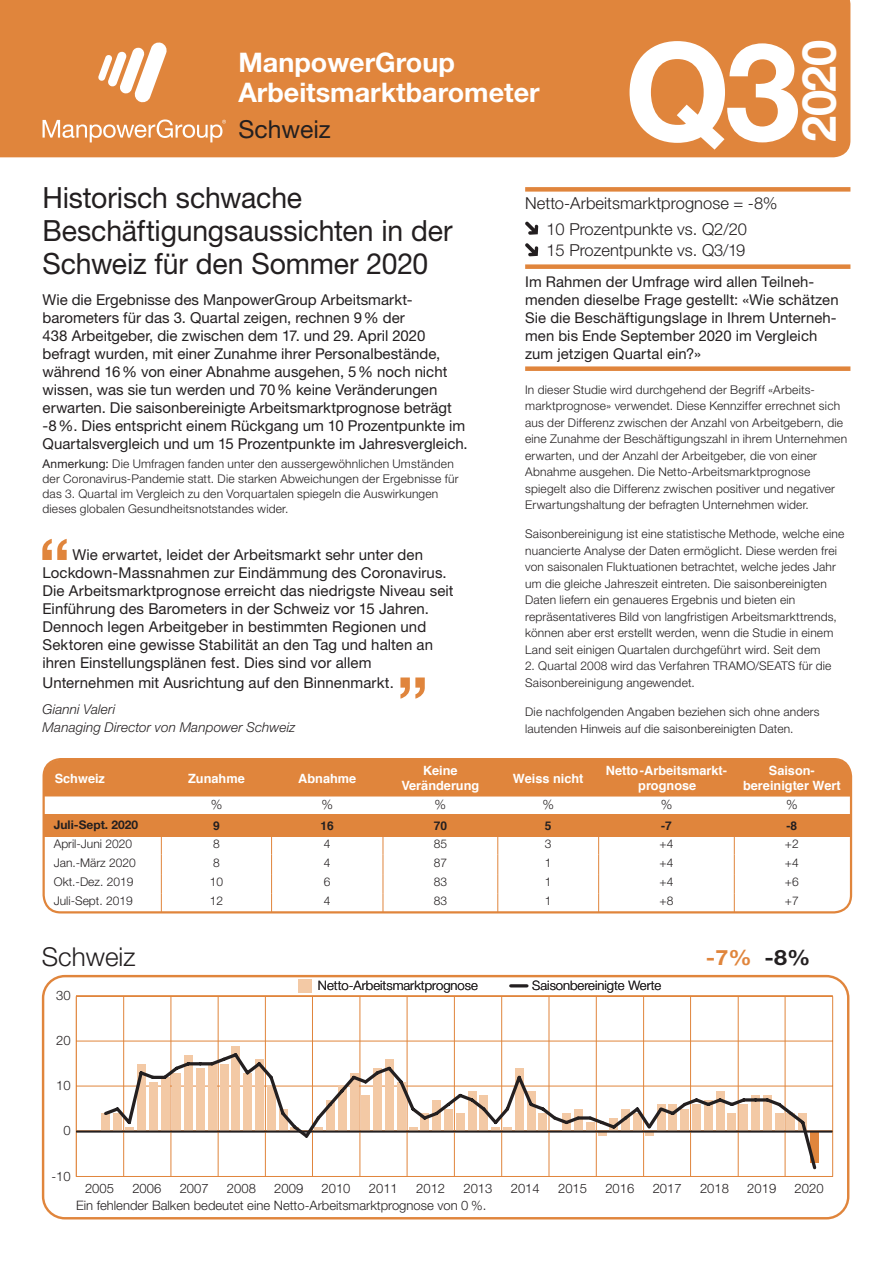
<style>
.page{position:relative;width:893px;height:1263px;background:#fff}
.page>*{position:absolute;margin:0;border:0;box-sizing:border-box;transform-origin:0 0}
.t1{font:700 136.05px "Helvetica Neue LT Std";color:#fff}
.t2{font:500 75px "Helvetica Neue LT Std";color:#e0853c}
.t3{font:700 47.1px "Helvetica Neue LT Std";color:#fff}
.t4{font:29.25px/33px "Helvetica Neue LT Std";letter-spacing:-.005em;color:#231f20}
.t5{font:700 27px/30px "Helvetica Neue LT Std";color:#fff}
.t6{font:300 26.1px "Helvetica Neue LT Std";color:#231f20}
.t7{font:24.75px "Helvetica Neue LT Std";color:#231f20}
.t8{font:700 21.15px "Helvetica Neue LT Std";color:#e0853c;scale:1.1 1}
.t9{font:300 16.5px/25.8px "Helvetica Neue LT Std";color:#231f20;text-align:center}
.t10{font:15px/18px "Helvetica Neue LT Std";letter-spacing:.005em;color:#231f20}
.t11{font:14.85px/17.9px "Helvetica Neue LT Std";letter-spacing:.005em;color:#231f20}
.t12{font:italic 300 13.5px/18px "Helvetica Neue LT Std";letter-spacing:.01em;color:#231f20}
.t13{font:300 13.05px "Helvetica Neue LT Std";color:#231f20}
.t14{font:700 12.75px/14.7px "Helvetica";color:#fff;text-align:center}
.t15{font:300 12px/16.5px "Helvetica Neue LT Std";letter-spacing:.015em;color:#231f20}
.t16{font:700 12px "Helvetica Neue LT Std";color:#231f20}
.t17{font:700 12px "Helvetica";color:#231f20}
.s1{font-weight:400}
.s2{color:#231f20}
</style>
<div class="page">
<svg style="left:42px;top:975px;width:807px;height:244px"></svg>
<hr style="left:76px;top:1131px;width:756px;height:1px;background:#231f20">
<svg style="left:101px;top:1050px;width:718px;height:122px"></svg>
<svg style="left:525px;top:222px;width:13px;height:13px"></svg>
<svg style="left:525px;top:243px;width:13px;height:13px"></svg>
<div style="left:525px;top:264px;width:325px;height:5px;background:#e0853c"></div>
<div style="left:525px;top:187px;width:325px;height:5px;background:#e0853c"></div>
<div style="left:525px;top:366px;width:325px;height:5px;background:#e0853c"></div>
<div style="left:0;top:0;width:850px;height:157px;background:#e0853c"></div>
<svg style="left:98px;top:43px;width:70px;height:60px"></svg>
<svg style="left:43px;top:119px;width:183px;height:23px;background:#e7a26b"></svg>
<div style="left:44px;top:814px;width:806px;height:22px;background:#e0853c"></div>
<div style="left:43px;top:758px;width:809px;height:155px;border:2px solid #e0853c;border-radius:17px"></div>
<div style="left:44px;top:760px;width:807px;height:36px;background:#e0853c"></div>
<svg style="left:161px;top:836px;width:1px;height:76px"></svg>
<svg style="left:271px;top:836px;width:1px;height:76px"></svg>
<svg style="left:383px;top:836px;width:1px;height:76px"></svg>
<svg style="left:497px;top:836px;width:1px;height:76px"></svg>
<svg style="left:598px;top:836px;width:1px;height:76px"></svg>
<svg style="left:734px;top:836px;width:1px;height:76px"></svg>
<h3 class="t5" style="left:238px;top:47px;width:303px">ManpowerGroup<br>Arbeitsmarktbarometer</h3>
<h3 class="t7" style="left:238px;top:114px;width:94px">Schweiz</h3>
<h1 class="t1" style="left:624px;top:8px;width:178px">Q3</h1>
<h3 class="t3" style="left:790px;top:142px;width:104px;rotate:-90deg">2020</h3>
<h3 class="t4" style="left:43px;top:181px;width:411px">Historisch schwache<br>Beschäftigungsaussichten in der<br>Schweiz für den Sommer 2020</h3>
<p class="t10" style="left:43px;top:290px;width:427px">Wie die Ergebnisse des ManpowerGroup Arbeitsmarkt&shy;barometers für das 3. Quartal zeigen, rechnen 9% der<br>438 Arbeitgeber, die zwischen dem 17. und 29. April 2020 befragt wurden, mit einer Zunahme ihrer Personalbestände, während 16% von einer Abnahme ausgehen, 5% noch nicht wissen, was sie tun werden und 70% keine Veränderungen erwarten. Die saisonbereinigte Arbeitsmarktprognose beträgt -8%. Dies entspricht einem Rückgang um 10 Prozentpunkte im Quartalsvergleich und um 15 Prozentpunkte im Jahresvergleich.</p>
<p class="t15" style="left:43px;top:456px;width:418px;line-height:15px"><span class="s1">Anmerkung:</span> Die Umfragen fanden unter den aussergewöhnlichen Umständen der Coronavirus-Pandemie statt. Die starken Abweichungen der Ergebnisse für das 3. Quartal im Vergleich zu den Vorquartalen spiegeln die Auswirkungen dieses globalen Gesundheitsnotstandes wider.</p>
<h2 class="t2" style="left:38px;top:521px;width:35px">“</h2>
<h3 class="t9" style="left:525px;top:190px;width:254px">Netto-Arbeitsmarktprognose = -8%<br>10 Prozentpunkte vs. Q2/20</h3>
<h3 class="t9" style="left:546px;top:237px;width:201px">15 Prozentpunkte vs. Q3/19</h3>
<p class="t11" style="left:525px;top:273px;width:315px">Im Rahmen der Umfrage wird allen Teilneh&shy;menden dieselbe Frage gestellt: «Wie schätzen Sie die Beschäftigungslage in Ihrem Unterneh&shy;men bis Ende September 2020 im Vergleich zum jetzigen Quartal ein?»</p>
<p class="t15" style="left:525px;top:381px;width:324px">In dieser Studie wird durchgehend der Begriff «Arbeits&shy;marktprognose» verwendet. Diese Kennziffer errechnet sich aus der Differenz zwischen der Anzahl von Arbeitgebern, die eine Zunahme der Beschäftigungszahl in ihrem Unternehmen erwarten, und der Anzahl der Arbeitgeber, die von einer Abnahme ausgehen. Die Netto-Arbeitsmarktprognose spiegelt also die Differenz zwischen positiver und negativer Erwartungshaltung der befragten Unternehmen wider.</p>
<p class="t15" style="left:525px;top:526px;width:321px">Saisonbereinigung ist eine statistische Methode, welche eine nuancierte Analyse der Daten ermöglicht. Diese werden frei von saisonalen Fluktuationen betrachtet, welche jedes Jahr um die gleiche Jahreszeit eintreten. Die saisonbereinigten Daten liefern ein genaueres Ergebnis und bieten ein repräsentativeres Bild von langfristigen Arbeitsmarkttrends, können aber erst erstellt werden, wenn die Studie in einem Land seit einigen Quartalen durchgeführt wird. Seit dem</p>
<p class="t15" style="left:525px;top:658px;width:308px">2. Quartal 2008 wird das Verfahren TRAMO/SEATS für die<br>Saisonbereinigung angewendet.</p>
<p class="t15" style="left:525px;top:703px;width:296px">Die nachfolgenden Angaben beziehen sich ohne anders lautenden Hinweis auf die saisonbereinigten Daten.</p>
<p class="t10" style="left:43px;top:546px;width:413px;text-indent:30px">Wie erwartet, leidet der Arbeitsmarkt sehr unter den Lockdown-Massnahmen zur Eindämmung des Coronavirus.<br>Die Arbeitsmarktprognose erreicht das niedrigste Niveau seit Einführung des Barometers in der Schweiz vor 15 Jahren.<br>Dennoch legen Arbeitgeber in bestimmten Regionen und Sektoren eine gewisse Stabilität an den Tag und halten an ihren Einstellungsplänen fest. Dies sind vor allem</p>
<p class="t10" style="left:43px;top:673px;width:353px">Unternehmen mit Ausrichtung auf den Binnenmarkt.</p>
<h2 class="t2" style="left:396px;top:616px;width:35px">„</h2>
<p class="t12" style="left:43px;top:700px;width:254px">Gianni Valeri<br>Managing Director von Manpower Schweiz</p>
<p class="t14" style="left:55px;top:771px;width:52px">Schweiz</p>
<p class="t14" style="left:188px;top:771px;width:58px">Zunahme</p>
<p class="t14" style="left:298px;top:771px;width:60px">Abnahme</p>
<p class="t14" style="left:401px;top:764px;width:79px">Keine<br>Veränderung</p>
<p class="t14" style="left:513px;top:771px;width:72px">Weiss nicht</p>
<p class="t14" style="left:606px;top:764px;width:123px">Netto-Arbeitsmarkt&shy;prognose</p>
<p class="t14" style="left:743px;top:764px;width:99px">Saison&shy;bereinigter Wert</p>
<p class="t13" style="left:211px;top:796px;width:13px">%</p>
<p class="t13" style="left:321px;top:796px;width:13px">%</p>
<p class="t13" style="left:435px;top:796px;width:13px">%</p>
<p class="t13" style="left:542px;top:796px;width:13px">%</p>
<p class="t13" style="left:661px;top:796px;width:13px">%</p>
<p class="t13" style="left:786px;top:796px;width:13px">%</p>
<p class="t16" style="left:54px;top:818px;width:86px">Juli-Sept. 2020</p>
<p class="t17" style="left:213px;top:816px;width:8px">9</p>
<p class="t17" style="left:321px;top:816px;width:15px">16</p>
<p class="t17" style="left:434px;top:816px;width:15px">70</p>
<p class="t17" style="left:545px;top:816px;width:8px">5</p>
<p class="t17" style="left:661px;top:816px;width:12px">-7</p>
<p class="t17" style="left:786px;top:816px;width:12px">-8</p>
<p class="t15" style="left:54px;top:835px;width:80px">April-Juni 2020</p>
<p class="t15" style="left:213px;top:835px;width:8px">8</p>
<p class="t15" style="left:324px;top:835px;width:8px">4</p>
<p class="t15" style="left:434px;top:835px;width:15px">85</p>
<p class="t15" style="left:545px;top:835px;width:8px">3</p>
<p class="t15" style="left:659px;top:835px;width:15px">+4</p>
<p class="t15" style="left:785px;top:835px;width:15px">+2</p>
<p class="t15" style="left:54px;top:854px;width:84px">Jan.-März 2020</p>
<p class="t15" style="left:213px;top:854px;width:8px">8</p>
<p class="t15" style="left:324px;top:854px;width:8px">4</p>
<p class="t15" style="left:434px;top:854px;width:15px">87</p>
<p class="t15" style="left:545px;top:854px;width:8px">1</p>
<p class="t15" style="left:660px;top:854px;width:15px">+4</p>
<p class="t15" style="left:785px;top:854px;width:15px">+4</p>
<p class="t15" style="left:54px;top:873px;width:81px">Okt.-Dez. 2019</p>
<p class="t15" style="left:210px;top:873px;width:15px">10</p>
<p class="t15" style="left:324px;top:873px;width:8px">6</p>
<p class="t15" style="left:434px;top:873px;width:15px">83</p>
<p class="t15" style="left:545px;top:873px;width:8px">1</p>
<p class="t15" style="left:660px;top:873px;width:15px">+4</p>
<p class="t15" style="left:785px;top:873px;width:15px">+6</p>
<p class="t15" style="left:54px;top:892px;width:80px">Juli-Sept. 2019</p>
<p class="t15" style="left:210px;top:892px;width:15px">12</p>
<p class="t15" style="left:324px;top:892px;width:8px">4</p>
<p class="t15" style="left:434px;top:892px;width:15px">83</p>
<p class="t15" style="left:545px;top:892px;width:8px">1</p>
<p class="t15" style="left:660px;top:892px;width:15px">+8</p>
<p class="t15" style="left:785px;top:892px;width:15px">+7</p>
<h3 class="t6" style="left:42px;top:941px;width:95px">Schweiz</h3>
<p class="t13" style="left:56px;top:987px;width:16px">30</p>
<p class="t13" style="left:56px;top:1032px;width:16px">20</p>
<p class="t13" style="left:56px;top:1078px;width:16px">10</p>
<p class="t13" style="left:64px;top:1123px;width:9px">0</p>
<p class="t13" style="left:51px;top:1168px;width:21px">-10</p>
<p class="t13" style="left:318px;top:978px;width:161px">Netto-Arbeitsmarktprognose</p>
<p class="t13" style="left:532px;top:977px;width:131px">Saisonbereinigte Werte</p>
<h3 class="t8" style="left:706px;top:944px;width:96px">-7% <span class="s2">-8%</span></h3>
<p class="t13" style="left:85px;top:1180px;width:30px">2005</p>
<p class="t13" style="left:132px;top:1180px;width:30px">2006</p>
<p class="t13" style="left:180px;top:1180px;width:30px">2007</p>
<p class="t13" style="left:227px;top:1180px;width:30px">2008</p>
<p class="t13" style="left:274px;top:1180px;width:30px">2009</p>
<p class="t13" style="left:322px;top:1180px;width:30px">2010</p>
<p class="t13" style="left:369px;top:1180px;width:30px">2011</p>
<p class="t13" style="left:416px;top:1180px;width:30px">2012</p>
<p class="t13" style="left:463px;top:1180px;width:30px">2013</p>
<p class="t13" style="left:511px;top:1180px;width:30px">2014</p>
<p class="t13" style="left:558px;top:1180px;width:30px">2015</p>
<p class="t13" style="left:605px;top:1180px;width:30px">2016</p>
<p class="t13" style="left:653px;top:1180px;width:30px">2017</p>
<p class="t13" style="left:700px;top:1180px;width:30px">2018</p>
<p class="t13" style="left:747px;top:1180px;width:30px">2019</p>
<p class="t13" style="left:795px;top:1180px;width:30px">2020</p>
<p class="t13" style="left:76px;top:1198px;width:412px">Ein fehlender Balken bedeutet eine Netto-Arbeitsmarktprognose von 0 %.</p>
</div>
